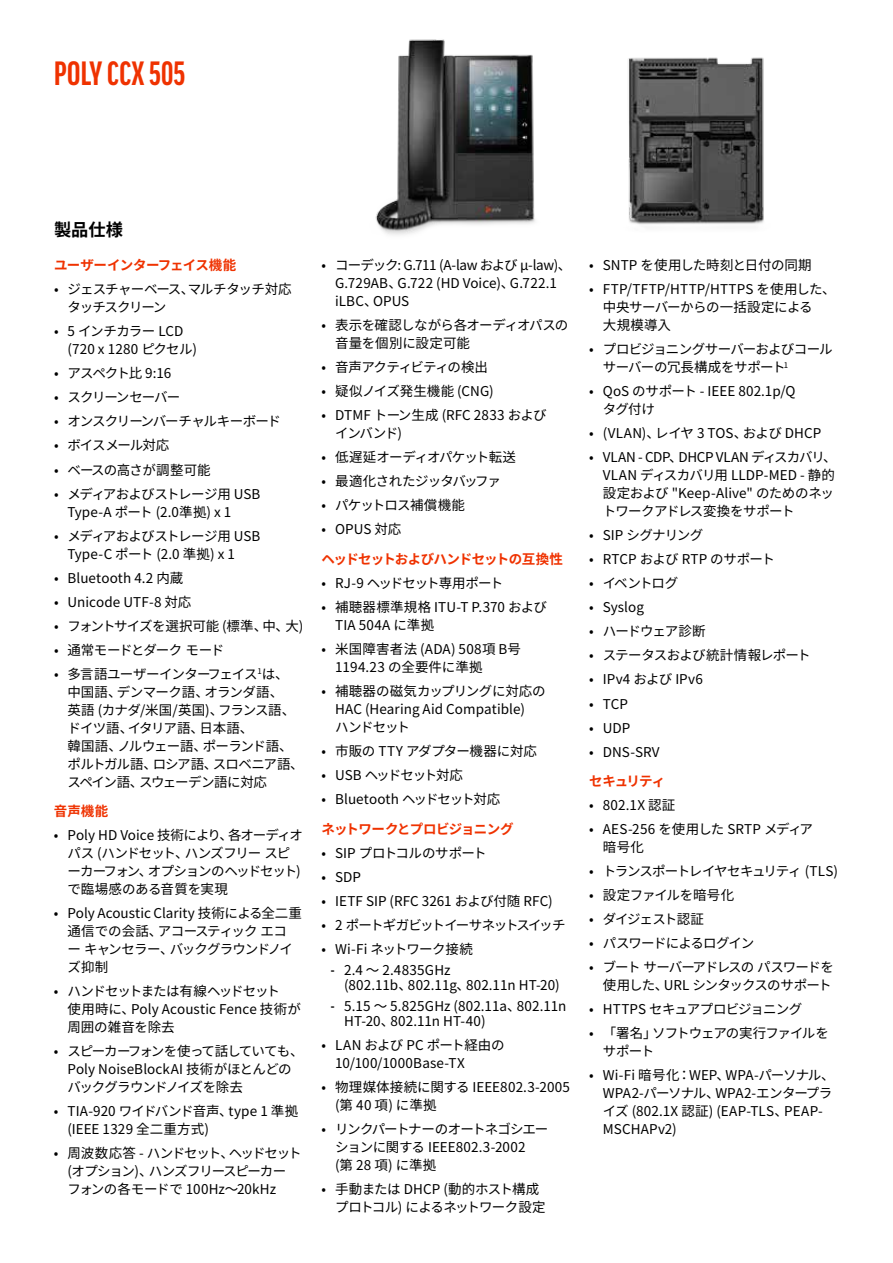
<style>
.page{position:relative;width:893px;height:1263px;background:#fff}
.page>*{position:absolute;margin:0;border:0;box-sizing:border-box;transform-origin:0 0}
.t1{font:700 extra-condensed 36px "Good Headline Pro";letter-spacing:.01em;color:#ef3200}
.t2{font:700 17.25px "Noto Sans CJ Kjp";color:#000}
.t3{font:13.5px/18px "Noto Sans CJ Kjp";letter-spacing:-.025em;color:#000}
.t4{font:13.5px/18px "Noto Sans CJ Kjp";letter-spacing:.005em;color:#000}
.t5{font:13.5px/18px "Noto Sans CJ Kjp";letter-spacing:-.05em;color:#000}
.t6{font:13.5px/18px "Noto Sans CJ Kjp";color:#000}
.t7{font:13.5px/18px "Noto Sans CJ Kjp";letter-spacing:-.045em;color:#000}
.t8{font:13.5px/18px "Noto Sans CJ Kjp";letter-spacing:.01em;color:#000}
.t9{font:13.5px/18px "Noto Sans CJ Kjp";letter-spacing:-.075em;color:#000}
.t10{font:13.5px/18px "Noto Sans CJ Kjp";letter-spacing:-.005em;color:#000}
.t11{font:13.5px/18px "Noto Sans CJ Kjp";letter-spacing:-.07em;color:#000}
.t12{font:700 13.5px "Noto Sans CJ Kjp";letter-spacing:-.05em;color:#ef3200}
.t13{font:13.5px "Noto Sans CJ Kjp";letter-spacing:-.085em;color:#000}
.t14{font:13.5px "Noto Sans CJ Kjp";letter-spacing:-.055em;color:#000}
.t15{font:13.5px "Noto Sans CJ Kjp";letter-spacing:-.06em;color:#000}
.t16{font:13.5px "Noto Sans CJ Kjp";letter-spacing:-.115em;color:#000}
.t17{font:13.5px "Noto Sans CJ Kjp";letter-spacing:-.065em;color:#000}
.s1{font-family:"Good Headline Pro";font-weight:500}
</style>
<div class="page">
<img style="left:375px;top:39px;width:160px;height:196px">
<img style="left:628px;top:57px;width:136px;height:168px">
<h1 class="t1" style="left:54px;top:56px;width:132px">POLY CCX 505</h1>
<p class="t2" style="left:54px;top:220px;width:70px">製品仕様</p>
<p class="t12" style="left:54px;top:258px;width:184px">ユーザーインターフェイス機能</p>
<p class="t9" style="left:68px;top:281px;width:226px;text-indent:-14px">• ジェスチャーベース、マルチタッチ対応タッチスクリーン</p>
<p class="t3" style="left:68px;top:323px;width:131px;text-indent:-14px">• 5 インチカラー LCD (720 x 1280 ピクセル)</p>
<p class="t13" style="left:54px;top:366px;width:119px">• アスペクト比 9:16</p>
<p class="t9" style="left:54px;top:389px;width:128px">• スクリーンセーバー</p>
<p class="t9" style="left:54px;top:413px;width:228px">• オンスクリーンバーチャルキーボード</p>
<p class="t9" style="left:54px;top:437px;width:117px">• ボイスメール対応</p>
<p class="t3" style="left:54px;top:461px;width:158px">• ベースの高さが調整可能</p>
<p class="t3" style="left:68px;top:485px;width:194px;text-indent:-14px">• メディアおよびストレージ用 USB<br>Type-A ポート (2.0準拠) x 1</p>
<p class="t5" style="left:68px;top:527px;width:194px;text-indent:-14px">• メディアおよびストレージ用 USB<br>Type-C ポート (2.0 準拠) x 1</p>
<p class="t8" style="left:54px;top:569px;width:131px">• Bluetooth 4.2 内蔵</p>
<p class="t4" style="left:54px;top:593px;width:139px">• Unicode UTF-8 対応</p>
<p class="t7" style="left:54px;top:617px;width:251px">• フォントサイズを選択可能 (標準、中、大)</p>
<p class="t17" style="left:54px;top:642px;width:172px">• 通常モードとダーク モード</p>
<p class="t7" style="left:67px;top:665px;width:238px;text-indent:-13px">• 多言語ユーザーインターフェイス<sup>1</sup>は、中国語、デンマーク語、オランダ語、<br>英語 (カナダ/米国/英国)、フランス語、ドイツ語、イタリア語、日本語、<br>韓国語、ノルウェー語、ポーランド語、ポルトガル語、ロシア語、スロベニア語、スペイン語、スウェーデン語に対応</p>
<p class="t12" style="left:54px;top:804px;width:56px">音声機能</p>
<p class="t5" style="left:67px;top:826px;width:237px;text-indent:-14px">• Poly HD Voice 技術により、各オーディオパス (ハンドセット、ハンズフリー スピーカーフォン、オプションのヘッドセット)で臨場感のある音質を実現</p>
<p class="t3" style="left:67px;top:904px;width:236px;text-indent:-14px">• Poly Acoustic Clarity 技術による全二重通信での会話、アコースティック エコー キャンセラー、バックグラウンドノイズ抑制</p>
<p class="t10" style="left:67px;top:982px;width:235px;text-indent:-14px">• ハンドセットまたは有線ヘッドセット<br>使用時に、Poly Acoustic Fence 技術が周囲の雑音を除去</p>
<p class="t5" style="left:67px;top:1042px;width:238px;text-indent:-14px">• スピーカーフォンを使って話していても、<br>Poly NoiseBlockAI 技術がほとんどのバックグラウンドノイズを除去</p>
<p class="t4" style="left:67px;top:1102px;width:232px;text-indent:-14px">• TIA-920 ワイドバンド音声、type 1 準拠(IEEE 1329 全二重方式)</p>
<p class="t5" style="left:67px;top:1144px;width:236px;text-indent:-14px">• 周波数応答 - ハンドセット、ヘッドセット(オプション)、ハンズフリースピーカーフォンの各モードで 100Hz～20kHz</p>
<p class="t6" style="left:335px;top:257px;width:238px;text-indent:-13px">• コーデック: G.711 (A-law および μ-law)、<br>G.729AB、G.722 (HD Voice)、G.722.1 iLBC、OPUS</p>
<p class="t3" style="left:335px;top:317px;width:235px;text-indent:-14px">• 表示を確認しながら各オーディオパスの音量を個別に設定可能</p>
<p class="t11" style="left:322px;top:359px;width:168px">• 音声アクティビティの検出</p>
<p class="t6" style="left:322px;top:383px;width:173px">• 疑似ノイズ発生機能 (CNG)</p>
<p class="t10" style="left:335px;top:407px;width:213px;text-indent:-14px">• DTMF トーン生成 (RFC 2833 およびインバンド)</p>
<p class="t14" style="left:322px;top:450px;width:196px">• 低遅延オーディオパケット転送</p>
<p class="t5" style="left:322px;top:473px;width:181px">• 最適化されたジッタバッファ</p>
<p class="t14" style="left:322px;top:498px;width:145px">• パケットロス補償機能</p>
<p class="t3" style="left:322px;top:521px;width:81px">• OPUS 対応</p>
<p class="t12" style="left:322px;top:551px;width:243px">ヘッドセットおよびハンドセットの互換性</p>
<p class="t11" style="left:322px;top:574px;width:183px">• RJ-9 ヘッドセット専用ポート</p>
<p class="t8" style="left:335px;top:598px;width:213px;text-indent:-14px">• 補聴器標準規格 ITU-T P.370 および<br>TIA 504A に準拠</p>
<p class="t8" style="left:335px;top:640px;width:187px;text-indent:-14px">• 米国障害者法 (ADA) 508項 B号<br>1194.23 の全要件に準拠</p>
<p class="t6" style="left:335px;top:682px;width:212px;text-indent:-14px">• 補聴器の磁気カップリングに対応の<br>HAC (Hearing Aid Compatible)<br>ハンドセット</p>
<p class="t3" style="left:322px;top:742px;width:217px">• 市販の TTY アダプター機器に対応</p>
<p class="t13" style="left:322px;top:767px;width:143px">• USB ヘッドセット対応</p>
<p class="t6" style="left:322px;top:790px;width:180px">• Bluetooth ヘッドセット対応</p>
<p class="t12" style="left:322px;top:821px;width:193px">ネットワークとプロビジョニング</p>
<p class="t3" style="left:322px;top:844px;width:166px">• SIP プロトコルのサポート</p>
<p class="t3" style="left:322px;top:868px;width:41px">• SDP</p>
<p class="t4" style="left:322px;top:892px;width:233px">• IETF SIP (RFC 3261 および付随 RFC)</p>
<p class="t16" style="left:322px;top:917px;width:245px">• 2 ポートギガビットイーサネットスイッチ</p>
<p class="t3" style="left:322px;top:940px;width:153px">• Wi-Fi ネットワーク接続</p>
<p class="t4" style="left:344px;top:963px;width:217px;line-height:15px;text-indent:-14px"><span class="s1">-</span> 2.4 ～ 2.4835GHz<br>(802.11b、802.11g、802.11n HT-20)</p>
<p class="t4" style="left:344px;top:999px;width:224px;line-height:15px;text-indent:-14px"><span class="s1">-</span> 5.15 ～ 5.825GHz (802.11a、802.11n<br>HT-20、802.11n HT-40)</p>
<p class="t8" style="left:335px;top:1036px;width:171px;text-indent:-14px">• LAN および PC ポート経由の<br>10/100/1000Base-TX</p>
<p class="t4" style="left:335px;top:1078px;width:236px;text-indent:-14px">• 物理媒体接続に関する IEEE802.3-2005 (第 40 項) に準拠</p>
<p class="t3" style="left:335px;top:1120px;width:215px;text-indent:-14px">• リンクパートナーのオートネゴシエーションに関する IEEE802.3-2002<br>(第 28 項) に準拠</p>
<p class="t3" style="left:335px;top:1180px;width:212px;text-indent:-14px">• 手動または DHCP (動的ホスト構成プロトコル) によるネットワーク設定</p>
<p class="t3" style="left:589px;top:257px;width:224px">• SNTP を使用した時刻と日付の同期</p>
<p class="t4" style="left:603px;top:281px;width:234px;text-indent:-14px">• FTP/TFTP/HTTP/HTTPS を使用した、中央サーバーからの一括設定による<br>大規模導入</p>
<p class="t7" style="left:603px;top:341px;width:231px;text-indent:-14px">• プロビジョニングサーバーおよびコールサーバーの冗長構成をサポート<sup>1</sup></p>
<p class="t3" style="left:603px;top:383px;width:194px;text-indent:-14px">• QoS のサポート - IEEE 802.1p/Qタグ付け</p>
<p class="t6" style="left:589px;top:425px;width:234px">• (VLAN)、レイヤ 3 TOS、および DHCP</p>
<p class="t3" style="left:603px;top:449px;width:235px;text-indent:-14px">• VLAN - CDP、DHCP VLAN ディスカバリ、<br>VLAN ディスカバリ用 LLDP-MED - 静的設定および "Keep-Alive" のためのネットワークアドレス変換をサポート</p>
<p class="t3" style="left:589px;top:527px;width:115px">• SIP シグナリング</p>
<p class="t3" style="left:589px;top:551px;width:187px">• RTCP および RTP のサポート</p>
<p class="t3" style="left:589px;top:575px;width:90px">• イベントログ</p>
<p class="t3" style="left:589px;top:599px;width:56px">• Syslog</p>
<p class="t15" style="left:589px;top:624px;width:118px">• ハードウェア診断</p>
<p class="t15" style="left:589px;top:648px;width:223px">• ステータスおよび統計情報レポート</p>
<p class="t6" style="left:589px;top:671px;width:115px">• IPv4 および IPv6</p>
<p class="t3" style="left:589px;top:695px;width:40px">• TCP</p>
<p class="t3" style="left:589px;top:719px;width:43px">• UDP</p>
<p class="t3" style="left:589px;top:743px;width:72px">• DNS-SRV</p>
<p class="t12" style="left:589px;top:774px;width:78px">セキュリティ</p>
<p class="t3" style="left:589px;top:796px;width:88px">• 802.1X 認証</p>
<p class="t8" style="left:603px;top:820px;width:212px;text-indent:-14px">• AES-256 を使用した SRTP メディア暗号化</p>
<p class="t13" style="left:589px;top:864px;width:250px">• トランスポートレイヤセキュリティ (TLS)</p>
<p class="t3" style="left:589px;top:886px;width:147px">• 設定ファイルを暗号化</p>
<p class="t9" style="left:589px;top:910px;width:116px">• ダイジェスト認証</p>
<p class="t11" style="left:589px;top:934px;width:166px">• パスワードによるログイン</p>
<p class="t9" style="left:589px;top:958px;width:246px;text-align:right">• ブート サーバーアドレスの パスワードを使用した、URL シンタックスのサポート</p>
<p class="t3" style="left:589px;top:1000px;width:215px">• HTTPS セキュアプロビジョニング</p>
<p class="t11" style="left:603px;top:1024px;width:228px;text-indent:-14px">• 「署名」ソフトウェアの実行ファイルをサポート</p>
<p class="t4" style="left:603px;top:1066px;width:233px;text-indent:-14px">• Wi-Fi 暗号化：WEP、WPA-パーソナル、<br>WPA2-パーソナル、WPA2-エンタープライズ (802.1X 認証) (EAP-TLS、PEAP-<br>MSCHAPv2)</p>
</div>
